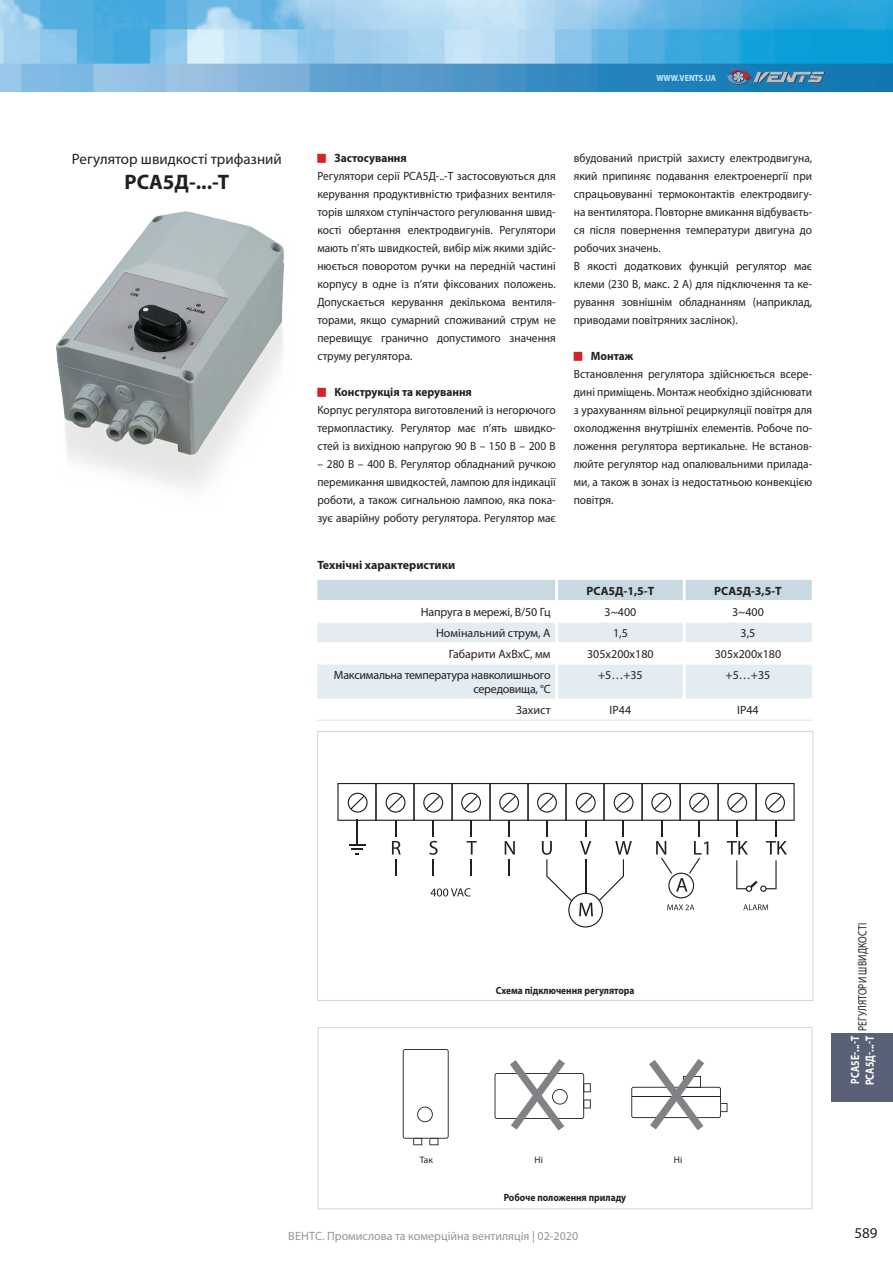
<style>
.page{position:relative;width:893px;height:1263px;background:#fff}
.page>*{position:absolute;margin:0;border:0;box-sizing:border-box;transform-origin:0 0}
.t1{font:700 21px "Myriad Pro";color:#231f20}
.t2{font:15px "Myriad Pro";color:#231f20}
.t3{font:12px/18px "Myriad Pro";color:#231f20;text-align:justify;scale:.95 1}
.t4{font:12px "Myriad Pro";color:#231f20}
.t5{font:12px/14.4px "Myriad Pro";letter-spacing:-.02em;color:#231f20;text-align:right}
.t6{font:12px "Myriad Pro";color:#939598}
.t7{font:700 12px "Myriad Pro";color:#231f20}
.t8{font:700 12px "Myriad Pro";color:#231f20;scale:.95 1}
.t9{font:700 12px/14.4px "Myriad Pro";letter-spacing:.015em;color:#fff;scale:.8 1}
.t10{font:12px "Myriad Pro";letter-spacing:.02em;color:#231f20;scale:.8 1}
.t11{font:700 10.5px "Myriad Pro";color:#231f20;scale:.9 1}
.t12{font:9.45px "Myriad Pro";color:#231f20}
.t13{font:700 9px "Myriad Pro";color:#c6eafa;scale:.9 1}
</style>
<div class="page">
<img style="left:0;top:0;width:893px;height:91px">
<svg style="left:726px;top:70px;width:99px;height:14px"></svg>
<div style="left:831px;top:1033px;width:62px;height:68px;background:#596176"></div>
<img style="left:56px;top:211px;width:229px;height:278px">
<div style="left:317px;top:580px;width:495px;height:20px;background:#c9d9e2"></div>
<svg style="left:317px;top:623px;width:495px;height:75px"></svg>
<hr style="left:317px;top:642px;width:238px;height:2px;background:#fff">
<hr style="left:558px;top:642px;width:125px;height:2px;background:#fff">
<hr style="left:686px;top:642px;width:126px;height:2px;background:#fff">
<hr style="left:317px;top:663px;width:238px;height:2px;background:#fff">
<hr style="left:558px;top:663px;width:125px;height:2px;background:#fff">
<hr style="left:686px;top:663px;width:126px;height:2px;background:#fff">
<hr style="left:555px;top:580px;width:3px;height:21px;background:#fff">
<hr style="left:683px;top:580px;width:3px;height:21px;background:#fff">
<hr style="left:555px;top:622px;width:3px;height:21px;background:#fff">
<hr style="left:683px;top:622px;width:3px;height:21px;background:#fff">
<hr style="left:555px;top:643px;width:3px;height:21px;background:#fff">
<hr style="left:683px;top:643px;width:3px;height:21px;background:#fff">
<hr style="left:555px;top:664px;width:3px;height:35px;background:#fff">
<hr style="left:683px;top:664px;width:3px;height:35px;background:#fff">
<hr style="left:317px;top:719px;width:240px;height:2px;background:#e2ecf1">
<hr style="left:557px;top:719px;width:127px;height:2px;background:#e2ecf1">
<hr style="left:684px;top:719px;width:128px;height:2px;background:#e2ecf1">
<svg style="left:337px;top:783px;width:458px;height:144px"></svg>
<div style="left:317px;top:731px;width:496px;height:270px;border:1px solid #c9d9e2"></div>
<svg style="left:403px;top:1049px;width:46px;height:96px"></svg>
<svg style="left:495px;top:1059px;width:96px;height:71px"></svg>
<svg style="left:631px;top:1059px;width:96px;height:71px"></svg>
<div style="left:318px;top:1027px;width:494px;height:182px;border:1px solid #c9d9e2"></div>
<p class="t2" style="left:72px;top:150px;width:211px">Регулятор швидкості трифазний</p>
<h1 class="t1" style="left:125px;top:169px;width:106px">РСA5Д-...-T</h1>
<p class="t13" style="left:656px;top:72px;width:68px">WWW.VENTS.UA</p>
<p class="t8" style="left:334px;top:150px;width:78px">Застосування</p>
<p class="t3" style="left:317px;top:167px;width:252px">Регулятори серії РСА5Д-..-Т застосовуються для керування продуктивністю трифазних вентиля&shy;торів шляхом ступінчастого регулювання швид&shy;кості обертання електродвигунів. Регулятори мають п’ять швидкостей, вибір між якими здійс&shy;нюється поворотом ручки на передній частині корпусу в одне із п’яти фіксованих положень.<br>Допускається керування декількома вентиля&shy;торами, якщо сумарний споживаний струм не перевищує гранично допустимого значення струму регулятора.</p>
<p class="t8" style="left:334px;top:384px;width:146px">Конструкція та керування</p>
<p class="t3" style="left:317px;top:401px;width:252px">Корпус регулятора виготовлений із негорючого термопластику. Регулятор має п’ять швидко&shy;стей із вихідною напругою 90 В – 150 В – 200 В</p>
<p class="t3" style="left:317px;top:455px;width:252px">– 280 В – 400 В. Регулятор обладнаний ручкою перемикання швидкостей, лампою для індикації роботи, а також сигнальною лампою, яка пока&shy;зує аварійну роботу регулятора. Регулятор має</p>
<p class="t7" style="left:317px;top:557px;width:139px">Технічні характеристики</p>
<p class="t3" style="left:574px;top:149px;width:252px;text-align:left">вбудований пристрій захисту електродвигуна, який припиняє подавання електроенергії при спрацьовуванні термоконтактів електродвигу&shy;на вентилятора. Повторне вмикання відбуваєть&shy;ся після повернення температури двигуна до робочих значень.<br>В якості додаткових функцій регулятор має клеми (230 В, макс. 2 А) для підключення та ке&shy;рування зовнішнім обладнанням (наприклад, приводами повітряних заслінок).</p>
<p class="t8" style="left:591px;top:348px;width:46px">Монтаж</p>
<p class="t3" style="left:574px;top:365px;width:252px">Встановлення регулятора здійснюється всере&shy;дині приміщень. Монтаж необхідно здійснювати з урахуванням вільної рециркуляції повітря для охолодження внутрішніх елементів. Робоче по&shy;ложення регулятора вертикальне. Не встанов&shy;люйте регулятор над опалювальними прилада&shy;ми, а також в зонах із недостатньою конвекцією повітря.</p>
<p class="t7" style="left:587px;top:583px;width:69px">РСА5Д-1,5-Т</p>
<p class="t7" style="left:714px;top:583px;width:69px">РСА5Д-3,5-Т</p>
<p class="t4" style="left:421px;top:604px;width:131px">Напруга в мережі, В/50 Гц</p>
<p class="t4" style="left:604px;top:604px;width:33px">3~400</p>
<p class="t4" style="left:732px;top:604px;width:33px">3~400</p>
<p class="t4" style="left:436px;top:625px;width:116px">Номінальний струм, А</p>
<p class="t4" style="left:613px;top:625px;width:16px">1,5</p>
<p class="t4" style="left:741px;top:625px;width:16px">3,5</p>
<p class="t4" style="left:449px;top:646px;width:103px">Габарити АхВхС, мм</p>
<p class="t4" style="left:587px;top:646px;width:68px">305x200x180</p>
<p class="t4" style="left:715px;top:646px;width:68px">305x200x180</p>
<p class="t5" style="left:334px;top:667px;width:218px">Максимальна температура навколишнього середовища, °С</p>
<p class="t4" style="left:598px;top:667px;width:46px">+5…+35</p>
<p class="t4" style="left:726px;top:667px;width:46px">+5…+35</p>
<p class="t4" style="left:516px;top:703px;width:36px">Захист</p>
<p class="t4" style="left:610px;top:703px;width:23px">IP44</p>
<p class="t4" style="left:737px;top:703px;width:23px">IP44</p>
<p class="t11" style="left:496px;top:984px;width:156px">Схема підключення регулятора</p>
<p class="t12" style="left:420px;top:1154px;width:14px">Так</p>
<p class="t12" style="left:535px;top:1154px;width:10px">Ні</p>
<p class="t12" style="left:674px;top:1154px;width:10px">Ні</p>
<p class="t11" style="left:504px;top:1191px;width:138px">Робоче положення приладу</p>
<p class="t6" style="left:288px;top:1229px;width:291px">ВЕНТС. Промислова та комерційна вентиляція | 02-2020</p>
<p class="t10" style="left:855px;top:1031px;width:137px;rotate:-90deg">РЕГУЛЯТОРИ ШВИДКОСТІ</p>
<p class="t9" style="left:848px;top:1085px;width:63px;rotate:-90deg">РСА5Е-...-Т<br>РСA5Д-...-T</p>
<p class="t2" style="left:854px;top:1224px;width:25px">589</p>
</div>
